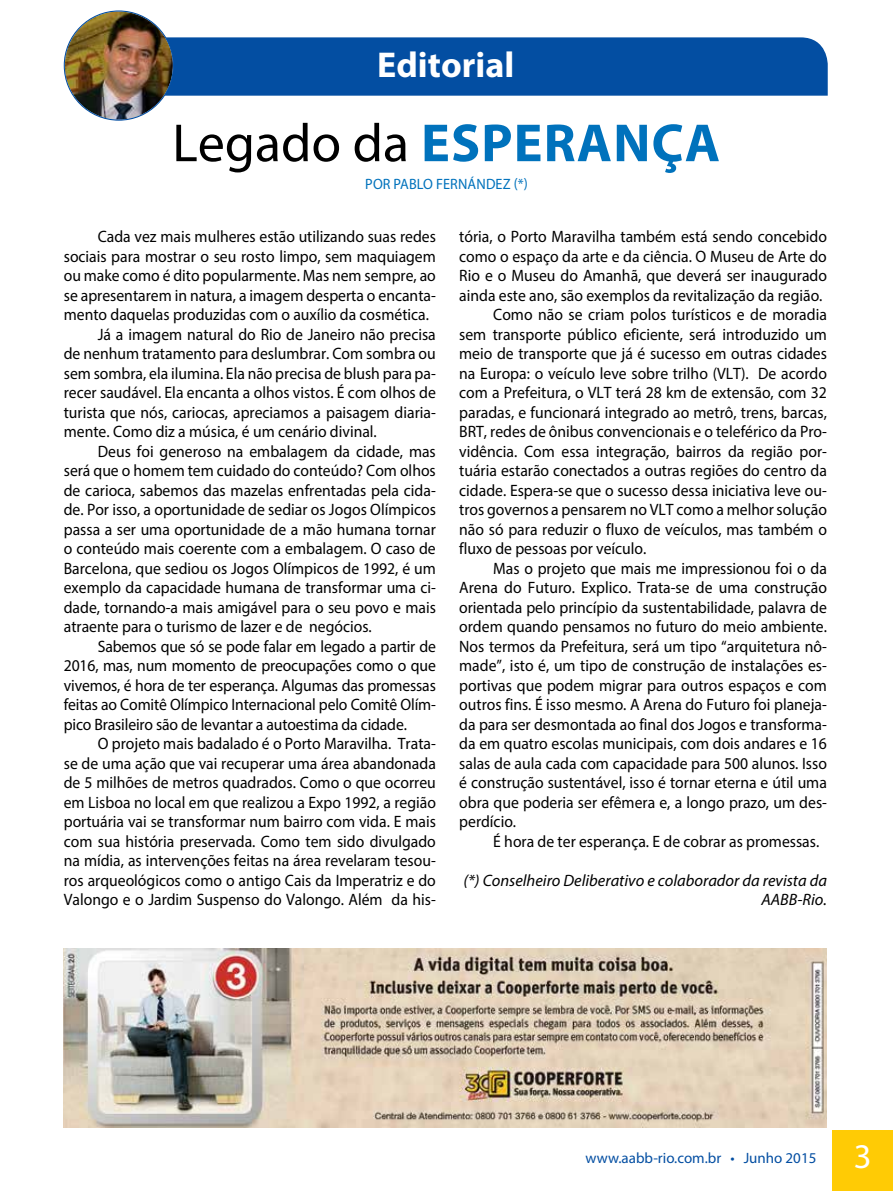
<style>
.page{position:relative;width:893px;height:1191px;background:#fff}
.page>*{position:absolute;margin:0;border:0;box-sizing:border-box;transform-origin:0 0}
.t1{font:700 54px "Myriad Pro";letter-spacing:.02em;color:#0072bc}
.t2{font:700 36px "Myriad Pro";color:#fff}
.t3{font:34.8px "Myriad Pro";color:#fff}
.t4{font:16.5px "Myriad Pro";color:#000;scale:.95 1}
.t5{font:italic 16.5px/19.5px "Myriad Pro";color:#000;text-align:right}
.t6{font:15px "Myriad Pro";color:#034ea2}
.t7{font:15px "Myriad Pro";letter-spacing:.01em;color:#0072bc;scale:.95 1}
.s1{font-weight:400;color:#000}
</style>
<div class="page">
<div style="left:832px;top:1130px;width:61px;height:61px;background:#ffcb05"></div>
<div style="left:164px;top:37px;width:664px;height:59px;background:#034ea2"></div>
<img style="left:65px;top:12px;width:108px;height:108px;border-radius:54px">
<img style="left:64px;top:948px;width:763px;height:179px">
<h2 class="t2" style="left:377px;top:42px;width:138px">EDITORIAL</h2>
<h1 class="t1" style="left:172px;top:108px;width:549px"><span class="s1">Legado da</span> ESPERANÇA</h1>
<p class="t7" style="left:365px;top:175px;width:172px">Por Pablo Fernández (*)</p>
<p class="t4" style="left:98px;top:226px;width:357px">Cada vez mais mulheres estão utilizando suas redes</p>
<p class="t4" style="left:64px;top:246px;width:393px">sociais para mostrar o seu rosto limpo, sem maquiagem</p>
<p class="t4" style="left:64px;top:265px;width:393px">ou make como é dito popularmente. Mas nem sempre, ao</p>
<p class="t4" style="left:64px;top:285px;width:393px">se apresentarem in natura, a imagem desperta o encanta-</p>
<p class="t4" style="left:64px;top:304px;width:386px">mento daquelas produzidas com o auxílio da cosmética.</p>
<p class="t4" style="left:98px;top:324px;width:357px">Já a imagem natural do Rio de Janeiro não precisa</p>
<p class="t4" style="left:64px;top:343px;width:393px">de nenhum tratamento para deslumbrar. Com sombra ou</p>
<p class="t4" style="left:64px;top:363px;width:393px">sem sombra, ela ilumina. Ela não precisa de blush para pa-</p>
<p class="t4" style="left:64px;top:382px;width:393px">recer saudável. Ela encanta a olhos vistos. É com olhos de</p>
<p class="t4" style="left:64px;top:402px;width:393px">turista que nós, cariocas, apreciamos a paisagem diaria-</p>
<p class="t4" style="left:64px;top:421px;width:331px">mente. Como diz a música, é um cenário divinal.</p>
<p class="t4" style="left:98px;top:441px;width:357px">Deus foi generoso na embalagem da cidade, mas</p>
<p class="t4" style="left:64px;top:460px;width:393px">será que o homem tem cuidado do conteúdo? Com olhos</p>
<p class="t4" style="left:64px;top:480px;width:393px">de carioca, sabemos das mazelas enfrentadas pela cida-</p>
<p class="t4" style="left:64px;top:499px;width:393px">de. Por isso, a oportunidade de sediar os Jogos Olímpicos</p>
<p class="t4" style="left:64px;top:519px;width:393px">passa a ser uma oportunidade de a mão humana tornar</p>
<p class="t4" style="left:64px;top:538px;width:393px">o conteúdo mais coerente com a embalagem. O caso de</p>
<p class="t4" style="left:64px;top:558px;width:393px">Barcelona, que sediou os Jogos Olímpicos de 1992, é um</p>
<p class="t4" style="left:64px;top:577px;width:393px">exemplo da capacidade humana de transformar uma ci-</p>
<p class="t4" style="left:64px;top:597px;width:393px">dade, tornando-a mais amigável para o seu povo e mais</p>
<p class="t4" style="left:64px;top:616px;width:326px">atraente para o turismo de lazer e de negócios.</p>
<p class="t4" style="left:98px;top:636px;width:357px">Sabemos que só se pode falar em legado a partir de</p>
<p class="t4" style="left:64px;top:655px;width:393px">2016, mas, num momento de preocupações como o que</p>
<p class="t4" style="left:64px;top:675px;width:393px">vivemos, é hora de ter esperança. Algumas das promessas</p>
<p class="t4" style="left:64px;top:694px;width:393px">feitas ao Comitê Olímpico Internacional pelo Comitê Olím-</p>
<p class="t4" style="left:64px;top:714px;width:363px">pico Brasileiro são de levantar a autoestima da cidade.</p>
<p class="t4" style="left:98px;top:733px;width:357px">O projeto mais badalado é o Porto Maravilha. Trata-</p>
<p class="t4" style="left:64px;top:753px;width:393px">se de uma ação que vai recuperar uma área abandonada</p>
<p class="t4" style="left:64px;top:772px;width:393px">de 5 milhões de metros quadrados. Como o que ocorreu</p>
<p class="t4" style="left:64px;top:792px;width:393px">em Lisboa no local em que realizou a Expo 1992, a região</p>
<p class="t4" style="left:64px;top:811px;width:393px">portuária vai se transformar num bairro com vida. E mais</p>
<p class="t4" style="left:64px;top:831px;width:393px">com sua história preservada. Como tem sido divulgado</p>
<p class="t4" style="left:64px;top:850px;width:393px">na mídia, as intervenções feitas na área revelaram tesou-</p>
<p class="t4" style="left:64px;top:870px;width:393px">ros arqueológicos como o antigo Cais da Imperatriz e do</p>
<p class="t4" style="left:64px;top:889px;width:393px">Valongo e o Jardim Suspenso do Valongo. Além da his-</p>
<p class="t4" style="left:459px;top:226px;width:389px">tória, o Porto Maravilha também está sendo concebido</p>
<p class="t4" style="left:459px;top:246px;width:388px">como o espaço da arte e da ciência. O Museu de Arte do</p>
<p class="t4" style="left:459px;top:265px;width:389px">Rio e o Museu do Amanhã, que deverá ser inaugurado</p>
<p class="t4" style="left:459px;top:285px;width:384px">ainda este ano, são exemplos da revitalização da região.</p>
<p class="t4" style="left:493px;top:304px;width:353px">Como não se criam polos turísticos e de moradia</p>
<p class="t4" style="left:459px;top:324px;width:389px">sem transporte público eficiente, será introduzido um</p>
<p class="t4" style="left:459px;top:343px;width:389px">meio de transporte que já é sucesso em outras cidades</p>
<p class="t4" style="left:459px;top:363px;width:389px">na Europa: o veículo leve sobre trilho (VLT). De acordo</p>
<p class="t4" style="left:459px;top:382px;width:389px">com a Prefeitura, o VLT terá 28 km de extensão, com 32</p>
<p class="t4" style="left:459px;top:402px;width:389px">paradas, e funcionará integrado ao metrô, trens, barcas,</p>
<p class="t4" style="left:459px;top:421px;width:389px">BRT, redes de ônibus convencionais e o teleférico da Pro-</p>
<p class="t4" style="left:459px;top:441px;width:389px">vidência. Com essa integração, bairros da região por-</p>
<p class="t4" style="left:459px;top:460px;width:389px">tuária estarão conectados a outras regiões do centro da</p>
<p class="t4" style="left:459px;top:480px;width:389px">cidade. Espera-se que o sucesso dessa iniciativa leve ou-</p>
<p class="t4" style="left:459px;top:499px;width:389px">tros governos a pensarem no VLT como a melhor solução</p>
<p class="t4" style="left:459px;top:519px;width:389px">não só para reduzir o fluxo de veículos, mas também o</p>
<p class="t4" style="left:459px;top:538px;width:199px">fluxo de pessoas por veículo.</p>
<p class="t4" style="left:493px;top:558px;width:353px">Mas o projeto que mais me impressionou foi o da</p>
<p class="t4" style="left:459px;top:577px;width:389px">Arena do Futuro. Explico. Trata-se de uma construção</p>
<p class="t4" style="left:459px;top:597px;width:389px">orientada pelo princípio da sustentabilidade, palavra de</p>
<p class="t4" style="left:459px;top:616px;width:389px">ordem quando pensamos no futuro do meio ambiente.</p>
<p class="t4" style="left:459px;top:636px;width:389px">Nos termos da Prefeitura, será um tipo “arquitetura nô-</p>
<p class="t4" style="left:459px;top:655px;width:389px">made”, isto é, um tipo de construção de instalações es-</p>
<p class="t4" style="left:459px;top:675px;width:389px">portivas que podem migrar para outros espaços e com</p>
<p class="t4" style="left:459px;top:694px;width:389px">outros fins. É isso mesmo. A Arena do Futuro foi planeja-</p>
<p class="t4" style="left:459px;top:714px;width:389px">da para ser desmontada ao final dos Jogos e transforma-</p>
<p class="t4" style="left:459px;top:733px;width:389px">da em quatro escolas municipais, com dois andares e 16</p>
<p class="t4" style="left:459px;top:753px;width:389px">salas de aula cada com capacidade para 500 alunos. Isso</p>
<p class="t4" style="left:459px;top:772px;width:389px">é construção sustentável, isso é tornar eterna e útil uma</p>
<p class="t4" style="left:459px;top:792px;width:389px">obra que poderia ser efêmera e, a longo prazo, um des-</p>
<p class="t4" style="left:459px;top:811px;width:61px">perdício.</p>
<p class="t4" style="left:493px;top:831px;width:345px">É hora de ter esperança. E de cobrar as promessas.</p>
<p class="t5" style="left:463px;top:870px;width:365px">(*) Conselheiro Deliberativo e colaborador da revista da<br>AABB-Rio.</p>
<p class="t6" style="left:586px;top:1148px;width:232px">www.aabb-rio.com.br • Junho 2015</p>
<h3 class="t3" style="left:854px;top:1134px;width:19px">3</h3>
</div>
